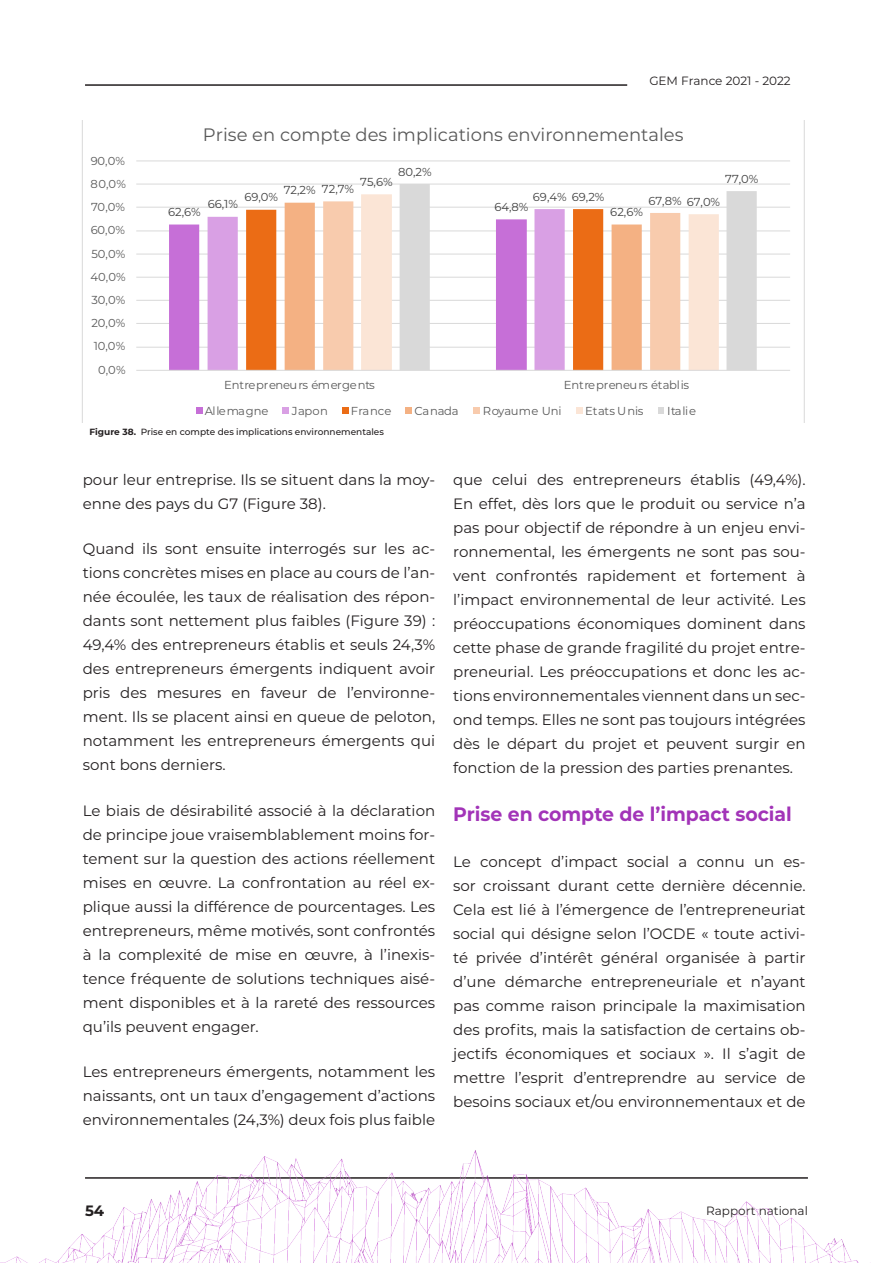
<style>
.page{position:relative;width:893px;height:1263px;background:#fff}
.page>*{position:absolute;margin:0;border:0;box-sizing:border-box;transform-origin:0 0}
.t1{font:700 19.5px "Montserrat";color:#a234b8}
.t2{font:18px "Montserrat";color:#595959}
.t3{font:15px/24px "Montserrat";color:#231f20;text-align:justify}
.t4{font:700 15px "Montserrat";color:#231f20}
.t5{font:12px "Montserrat";color:#231f20}
.t6{font:11.55px "Montserrat";letter-spacing:-.01em;color:#595959}
.t7{font:11.55px "Montserrat";color:#404040}
.t8{font:500 9px "Montserrat";color:#231f20}
.s1{font-weight:700}
</style>
<div class="page">
<hr style="left:85px;top:84px;width:542px;height:2px;background:#231f20">
<img style="left:0;top:1150px;width:871px;height:113px">
<svg style="left:82px;top:120px;width:723px;height:302px"></svg>
<p class="t5" style="left:649px;top:72px;width:143px">GEM France 2021 - 2022</p>
<p class="t6" style="left:91px;top:153px;width:36px">90,0%</p>
<p class="t6" style="left:91px;top:176px;width:37px">80,0%</p>
<p class="t6" style="left:91px;top:199px;width:36px">70,0%</p>
<p class="t6" style="left:91px;top:222px;width:36px">60,0%</p>
<p class="t6" style="left:91px;top:246px;width:36px">50,0%</p>
<p class="t6" style="left:90px;top:269px;width:37px">40,0%</p>
<p class="t6" style="left:92px;top:292px;width:36px">30,0%</p>
<p class="t6" style="left:91px;top:315px;width:36px">20,0%</p>
<p class="t6" style="left:94px;top:338px;width:33px">10,0%</p>
<p class="t6" style="left:98px;top:362px;width:29px">0,0%</p>
<p class="t2" style="left:203px;top:122px;width:482px">Prise en compte des implications environnementales</p>
<p class="t7" style="left:168px;top:204px;width:34px">62,6%</p>
<p class="t7" style="left:398px;top:164px;width:35px">80,2%</p>
<p class="t7" style="left:725px;top:171px;width:35px">77,0%</p>
<p class="t7" style="left:360px;top:174px;width:34px">75,6%</p>
<p class="t7" style="left:322px;top:181px;width:34px">72,7%</p>
<p class="t7" style="left:284px;top:182px;width:33px">72,2%</p>
<p class="t7" style="left:244px;top:189px;width:35px">69,0%</p>
<p class="t7" style="left:533px;top:189px;width:73px">69,4% 69,2%</p>
<p class="t7" style="left:648px;top:193px;width:35px">67,8%</p>
<p class="t7" style="left:687px;top:194px;width:35px">67,0%</p>
<p class="t7" style="left:208px;top:196px;width:32px">66,1%</p>
<p class="t7" style="left:494px;top:199px;width:36px">64,8%</p>
<p class="t7" style="left:610px;top:204px;width:34px">62,6%</p>
<p class="t6" style="left:224px;top:377px;width:152px">Entrepreneurs émergents</p>
<p class="t6" style="left:564px;top:377px;width:127px">Entrepreneurs établis</p>
<p class="t6" style="left:205px;top:403px;width:65px">Allemagne</p>
<p class="t6" style="left:292px;top:403px;width:38px">Japon</p>
<p class="t6" style="left:351px;top:403px;width:42px">France</p>
<p class="t6" style="left:415px;top:403px;width:46px">Canada</p>
<p class="t6" style="left:483px;top:403px;width:80px">Royaume Uni</p>
<p class="t6" style="left:585px;top:403px;width:60px">Etats Unis</p>
<p class="t6" style="left:667px;top:403px;width:30px">Italie</p>
<p class="t8" style="left:89px;top:425px;width:296px"><span class="s1">Figure 38.</span> Prise en compte des implications environnementales</p>
<p class="t3" style="left:83px;top:467px;width:354px">pour leur entreprise. Ils se situent dans la moy&shy;enne des pays du G7 (Figure 38).</p>
<p class="t3" style="left:83px;top:536px;width:354px">Quand ils sont ensuite interrogés sur les ac&shy;tions concrètes mises en place au cours de l’an&shy;née écoulée, les taux de réalisation des répon&shy;dants sont nettement plus faibles (Figure 39) :<br>49,4% des entrepreneurs établis et seuls 24,3% des entrepreneurs émergents indiquent avoir pris des mesures en faveur de l’environne&shy;ment. Ils se placent ainsi en queue de peloton, notamment les entrepreneurs émergents qui sont bons derniers.</p>
<p class="t3" style="left:83px;top:798px;width:354px">Le biais de désirabilité associé à la déclaration de principe joue vraisemblablement moins for&shy;tement sur la question des actions réellement mises en œuvre. La confrontation au réel ex&shy;plique aussi la différence de pourcentages. Les entrepreneurs, même motivés, sont confrontés à la complexité de mise en œuvre, à l’inexis&shy;tence fréquente de solutions techniques aisé&shy;ment disponibles et à la rareté des ressources qu’ils peuvent engager.</p>
<p class="t3" style="left:83px;top:1059px;width:354px">Les entrepreneurs émergents, notamment les naissants, ont un taux d’engagement d’actions environnementales (24,3%) deux fois plus faible</p>
<p class="t3" style="left:453px;top:467px;width:354px">que celui des entrepreneurs établis (49,4%).<br>En effet, dès lors que le produit ou service n’a pas pour objectif de répondre à un enjeu envi&shy;ronnemental, les émergents ne sont pas sou&shy;vent confrontés rapidement et fortement à l’impact environnemental de leur activité. Les préoccupations économiques dominent dans cette phase de grande fragilité du projet entre&shy;preneurial. Les préoccupations et donc les ac&shy;tions environnementales viennent dans un sec&shy;ond temps. Elles ne sont pas toujours intégrées dès le départ du projet et peuvent surgir en fonction de la pression des parties prenantes.</p>
<h2 class="t1" style="left:453px;top:800px;width:340px">Prise en compte de l’impact social</h2>
<p class="t3" style="left:453px;top:849px;width:354px">Le concept d’impact social a connu un es&shy;sor croissant durant cette dernière décennie.<br>Cela est lié à l’émergence de l’entrepreneuriat social qui désigne selon l’OCDE « toute activi&shy;té privée d’intérêt général organisée à partir d’une démarche entrepreneuriale et n’ayant pas comme raison principale la maximisation des profits, mais la satisfaction de certains ob&shy;jectifs économiques et sociaux ». Il s’agit de mettre l’esprit d’entreprendre au service de besoins sociaux et/ou environnementaux et de</p>
<p class="t4" style="left:85px;top:1200px;width:21px">54</p>
<p class="t5" style="left:706px;top:1202px;width:103px">Rapport national</p>
</div>
